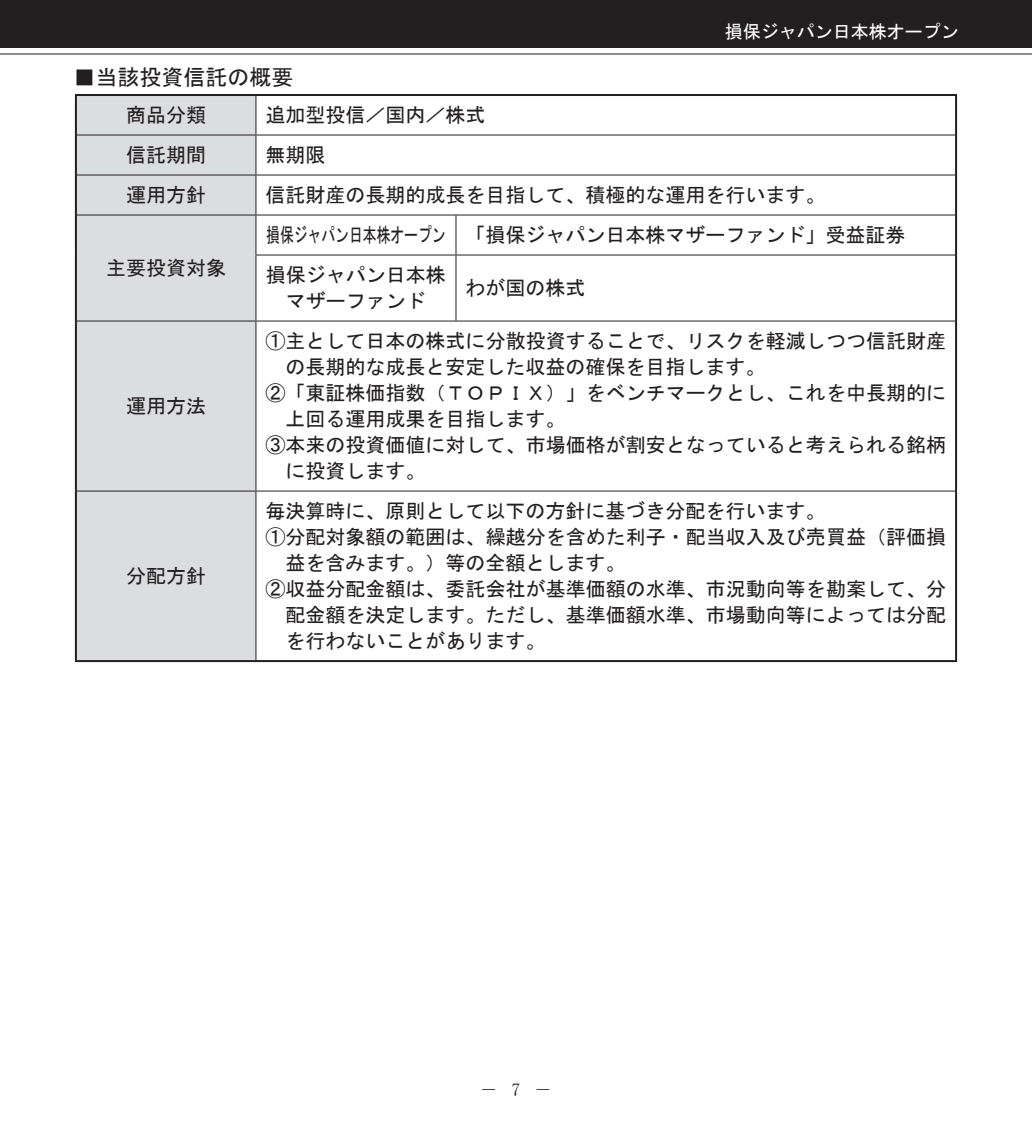
<style>
.page{position:relative;width:1032px;height:1134px;background:#fff}
.page>*{position:absolute;margin:0;border:0;box-sizing:border-box;transform-origin:0 0}
.t1{font:22px "MS Gothic";color:#231f20}
.t2{font:20px "MS Gothic";color:#231f20}
.t3{font:20px/40px "MS Gothic";color:#231f20;scale:.69 1}
.t4{font:18px "MS Gothic";color:#fff}
.t5{font:18px "MS Mincho";color:#231f20}
</style>
<div class="page">
<div style="left:0;top:0;width:1032px;height:48px;background:#231f20"></div>
<hr style="left:0;top:53px;width:1032px;height:1px;background:#231f20">
<div style="left:77px;top:96px;width:178px;height:564px;background:#dcdddf"></div>
<hr style="left:75px;top:94px;width:181px;height:2px;background:#231f20">
<hr style="left:75px;top:96px;width:2px;height:39px;background:#231f20">
<hr style="left:256px;top:94px;width:701px;height:2px;background:#231f20">
<hr style="left:955px;top:96px;width:2px;height:39px;background:#231f20">
<hr style="left:75px;top:135px;width:2px;height:40px;background:#231f20">
<hr style="left:955px;top:135px;width:2px;height:40px;background:#231f20">
<hr style="left:75px;top:175px;width:2px;height:40px;background:#231f20">
<hr style="left:955px;top:175px;width:2px;height:40px;background:#231f20">
<hr style="left:75px;top:215px;width:2px;height:40px;background:#231f20">
<hr style="left:955px;top:215px;width:2px;height:40px;background:#231f20">
<hr style="left:75px;top:255px;width:2px;height:66px;background:#231f20">
<hr style="left:955px;top:255px;width:2px;height:66px;background:#231f20">
<hr style="left:75px;top:321px;width:2px;height:170px;background:#231f20">
<hr style="left:955px;top:321px;width:2px;height:170px;background:#231f20">
<hr style="left:75px;top:491px;width:2px;height:169px;background:#231f20">
<hr style="left:955px;top:491px;width:2px;height:169px;background:#231f20">
<hr style="left:75px;top:660px;width:882px;height:2px;background:#231f20">
<hr style="left:255px;top:96px;width:1px;height:38px;background:#231f20">
<hr style="left:77px;top:134px;width:379px;height:2px;background:#231f20">
<hr style="left:255px;top:136px;width:1px;height:38px;background:#231f20">
<hr style="left:456px;top:134px;width:499px;height:2px;background:#231f20">
<hr style="left:77px;top:174px;width:379px;height:2px;background:#231f20">
<hr style="left:255px;top:176px;width:1px;height:38px;background:#231f20">
<hr style="left:456px;top:174px;width:499px;height:2px;background:#231f20">
<hr style="left:77px;top:214px;width:379px;height:2px;background:#231f20">
<hr style="left:255px;top:216px;width:1px;height:38px;background:#231f20">
<hr style="left:456px;top:214px;width:499px;height:2px;background:#231f20">
<hr style="left:455px;top:216px;width:1px;height:38px;background:#231f20">
<hr style="left:255px;top:254px;width:201px;height:2px;background:#231f20">
<hr style="left:255px;top:256px;width:1px;height:64px;background:#231f20">
<hr style="left:456px;top:254px;width:499px;height:2px;background:#231f20">
<hr style="left:455px;top:256px;width:1px;height:64px;background:#231f20">
<hr style="left:77px;top:320px;width:379px;height:2px;background:#231f20">
<hr style="left:255px;top:322px;width:1px;height:168px;background:#231f20">
<hr style="left:456px;top:320px;width:499px;height:2px;background:#231f20">
<hr style="left:77px;top:490px;width:379px;height:2px;background:#231f20">
<hr style="left:255px;top:492px;width:1px;height:168px;background:#231f20">
<hr style="left:456px;top:490px;width:499px;height:2px;background:#231f20">
<p class="t4" style="left:725px;top:23px;width:235px">損保ジャパン日本株オープン</p>
<p class="t1" style="left:73px;top:66px;width:222px">■当該投資信託の概要</p>
<p class="t2" style="left:126px;top:105px;width:81px">商品分類</p>
<p class="t2" style="left:265px;top:105px;width:221px">追加型投信／国内／株式</p>
<p class="t2" style="left:126px;top:145px;width:81px">信託期間</p>
<p class="t2" style="left:265px;top:145px;width:61px">無期限</p>
<p class="t2" style="left:126px;top:185px;width:81px">運用方針</p>
<p class="t2" style="left:265px;top:185px;width:561px">信託財産の長期的成長を目指して、積極的な運用を行います。</p>
<p class="t2" style="left:106px;top:258px;width:121px">主要投資対象</p>
<p class="t2" style="left:126px;top:396px;width:81px">運用方法</p>
<p class="t2" style="left:126px;top:566px;width:81px">分配方針</p>
<p class="t3" style="left:266px;top:215px;width:928px">損保ジャパン日本株オープン 「損保ジャパン日本株マザーファンド」受益証券損保ジャパン日本株</p>
<p class="t2" style="left:286px;top:291px;width:141px">マザーファンド</p>
<p class="t2" style="left:465px;top:278px;width:121px">わが国の株式</p>
<p class="t2" style="left:265px;top:331px;width:682px">①主として日本の株式に分散投資することで、リスクを軽減しつつ信託財産</p>
<p class="t2" style="left:285px;top:357px;width:481px">の長期的な成長と安定した収益の確保を目指します。</p>
<p class="t2" style="left:265px;top:383px;width:682px">②「東証株価指数（ＴＯＰＩＸ）」をベンチマークとし、これを中長期的に</p>
<p class="t2" style="left:285px;top:409px;width:281px">上回る運用成果を目指します。</p>
<p class="t2" style="left:265px;top:435px;width:682px">③本来の投資価値に対して、市場価格が割安となっていると考えられる銘柄</p>
<p class="t2" style="left:285px;top:461px;width:141px">に投資します。</p>
<p class="t2" style="left:265px;top:501px;width:561px">毎決算時に、原則として以下の方針に基づき分配を行います。</p>
<p class="t2" style="left:265px;top:527px;width:682px">①分配対象額の範囲は、繰越分を含めた利子・配当収入及び売買益（評価損</p>
<p class="t2" style="left:285px;top:553px;width:341px">益を含みます。）等の全額とします。</p>
<p class="t2" style="left:265px;top:579px;width:682px">②収益分配金額は、委託会社が基準価額の水準、市況動向等を勘案して、分</p>
<p class="t2" style="left:285px;top:605px;width:662px">配金額を決定します。ただし、基準価額水準、市場動向等によっては分配</p>
<p class="t2" style="left:285px;top:631px;width:261px">を行わないことがあります。</p>
<p class="t5" style="left:511px;top:1081px;width:10px">7</p>
<p class="t5" style="left:480px;top:1081px;width:73px">－　　－</p>
</div>
